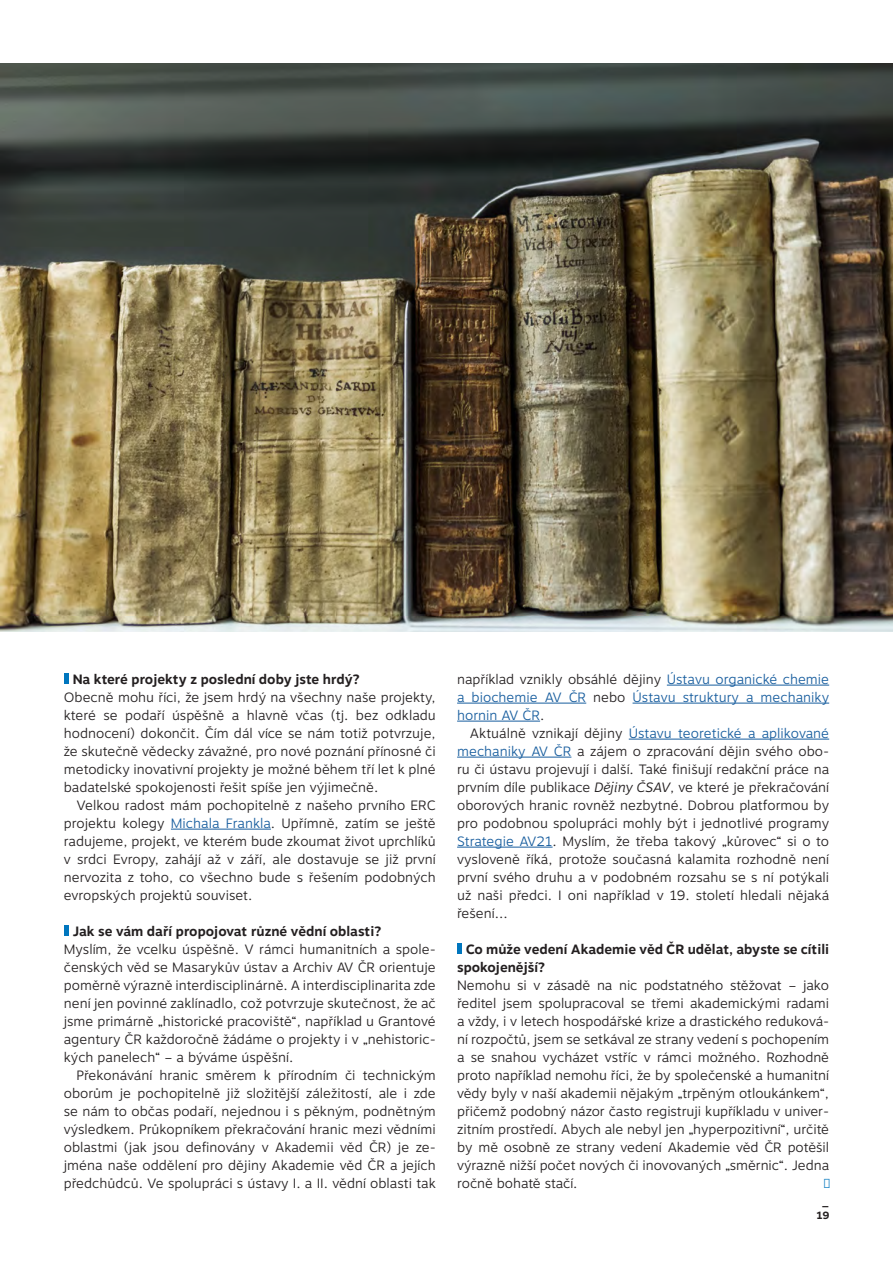
<style>
.page{position:relative;width:893px;height:1263px;background:#fff}
.page>*{position:absolute;margin:0;border:0;box-sizing:border-box;transform-origin:0 0}
.Otázka{font:300 13.5px/18px "Motiva Sans";color:#231f20;text-align:justify}
.Otázka-2{font:700 13.5px/18px "Motiva Sans";color:#231f20}
.Otázka-3{font:300 13.5px/18px "Motiva Sans";color:#175d9e;text-align:justify}
.t1{font:700 10.5px/12.6px "Motiva Sans";color:#231f20;text-align:center}
.s1{color:#175d9e}
.s2{color:#231f20}
.s3{font-style:italic}
</style>
<div class="page">
<hr style="left:171px;top:829px;width:100px;height:1px;background:#175d9e">
<hr style="left:64px;top:673px;width:4px;height:11px;background:#0076be">
<hr style="left:64px;top:925px;width:4px;height:11px;background:#0076be">
<hr style="left:667px;top:685px;width:162px;height:1px;background:#175d9e">
<hr style="left:457px;top:703px;width:129px;height:1px;background:#175d9e">
<hr style="left:633px;top:703px;width:196px;height:1px;background:#175d9e">
<hr style="left:457px;top:721px;width:83px;height:1px;background:#175d9e">
<hr style="left:629px;top:739px;width:200px;height:1px;background:#175d9e">
<hr style="left:457px;top:757px;width:114px;height:1px;background:#175d9e">
<hr style="left:457px;top:847px;width:96px;height:1px;background:#175d9e">
<div style="left:457px;top:943px;width:5px;height:11px;background:#0076be"></div>
<img style="left:0;top:64px;width:893px;height:567px">
<p class="Otázka-2" style="left:73px;top:671px;width:289px">Na které projekty z poslední doby jste hrdý?</p>
<p class="Otázka" style="left:64px;top:688px;width:374px">Obecně mohu říci, že jsem hrdý na všechny naše projekty, které se podaří úspěšně a hlavně včas (tj. bez odkladu hodnocení) dokončit. Čím dál více se nám totiž potvrzuje, že skutečně vědecky závažné, pro nové poznání přínosné či metodicky inovativní projekty je možné během tří let k plné badatelské spokojenosti řešit spíše jen výjimečně.</p>
<p class="Otázka" style="left:64px;top:796px;width:374px;text-indent:13px">Velkou radost mám pochopitelně z našeho prvního ERC projektu kolegy <span class="s1">Michala Frankla</span>. Upřímně, zatím se ještě radujeme, projekt, ve kterém bude zkoumat život uprchlíků v srdci Evropy, zahájí až v září, ale dostavuje se již první nervozita z toho, co všechno bude s řešením podobných evropských projektů souviset.</p>
<p class="Otázka-2" style="left:73px;top:923px;width:310px">Jak se vám daří propojovat různé vědní oblasti?</p>
<p class="Otázka" style="left:64px;top:940px;width:374px">Myslím, že vcelku úspěšně. V rámci humanitních a spole&shy;čenských věd se Masarykův ústav a Archiv AV ČR orientuje poměrně výrazně interdisciplinárně. A interdisciplinarita zde není jen povinné zaklínadlo, což potvrzuje skutečnost, že ač jsme primárně „historické pracoviště“, například u Grantové agentury ČR každoročně žádáme o projekty i v „nehistoric&shy;kých panelech“ – a býváme úspěšní.</p>
<p class="Otázka" style="left:64px;top:1066px;width:374px;text-indent:13px">Překonávání hranic směrem k přírodním či technickým oborům je pochopitelně již složitější záležitostí, ale i zde se nám to občas podaří, nejednou i s pěkným, podnětným výsledkem. Průkopníkem překračování hranic mezi vědními oblastmi (jak jsou definovány v Akademii věd ČR) je ze&shy;jména naše oddělení pro dějiny Akademie věd ČR a jejích předchůdců. Ve spolupráci s ústavy I. a II. vědní oblasti tak</p>
<p class="Otázka-3" style="left:457px;top:670px;width:374px"><span class="s2">například vznikly obsáhlé dějiny</span> Ústavu organické chemie a biochemie AV ČR <span class="s2">nebo</span> Ústavu struktury a mechaniky hornin AV ČR<span class="s2">.</span></p>
<p class="Otázka" style="left:457px;top:724px;width:374px;text-indent:13px">Aktuálně vznikají dějiny <span class="s1">Ústavu teoretické a aplikované mechaniky AV ČR</span> a zájem o zpracování dějin svého obo&shy;ru či ústavu projevují i další. Také finišují redakční práce na prvním díle publikace <span class="s3">Dějiny ČSAV</span>, ve které je překračování oborových hranic rovněž nezbytné. Dobrou platformou by pro podobnou spolupráci mohly být i jednotlivé programy <span class="s1">Strategie AV21</span>. Myslím, že třeba takový „kůrovec“ si o to vysloveně říká, protože současná kalamita rozhodně není první svého druhu a v podobném rozsahu se s ní potýkali už naši předci. I oni například v 19. století hledali nějaká řešení...</p>
<p class="Otázka-2" style="left:457px;top:941px;width:374px;text-indent:9px">Co může vedení Akademie věd ČR udělat, abyste se cítili spokojenější?</p>
<p class="Otázka" style="left:457px;top:976px;width:374px">Nemohu si v zásadě na nic podstatného stěžovat – jako ředitel jsem spolupracoval se třemi akademickými radami a vždy, i v letech hospodářské krize a drastického reduková&shy;ní rozpočtů, jsem se setkával ze strany vedení s pochopením a se snahou vycházet vstříc v rámci možného. Rozhodně proto například nemohu říci, že by společenské a humanitní vědy byly v naší akademii nějakým „trpěným otloukánkem“, přičemž podobný názor často registruji kupříkladu v univer&shy;zitním prostředí. Abych ale nebyl jen „hyperpozitivní“, určitě by mě osobně ze strany vedení Akademie věd ČR potěšil výrazně nižší počet nových či inovovaných „směrnic“. Jedna ročně bohatě stačí.</p>
<p class="t1" style="left:816px;top:1196px;width:14px">_<br>19</p>
</div>
